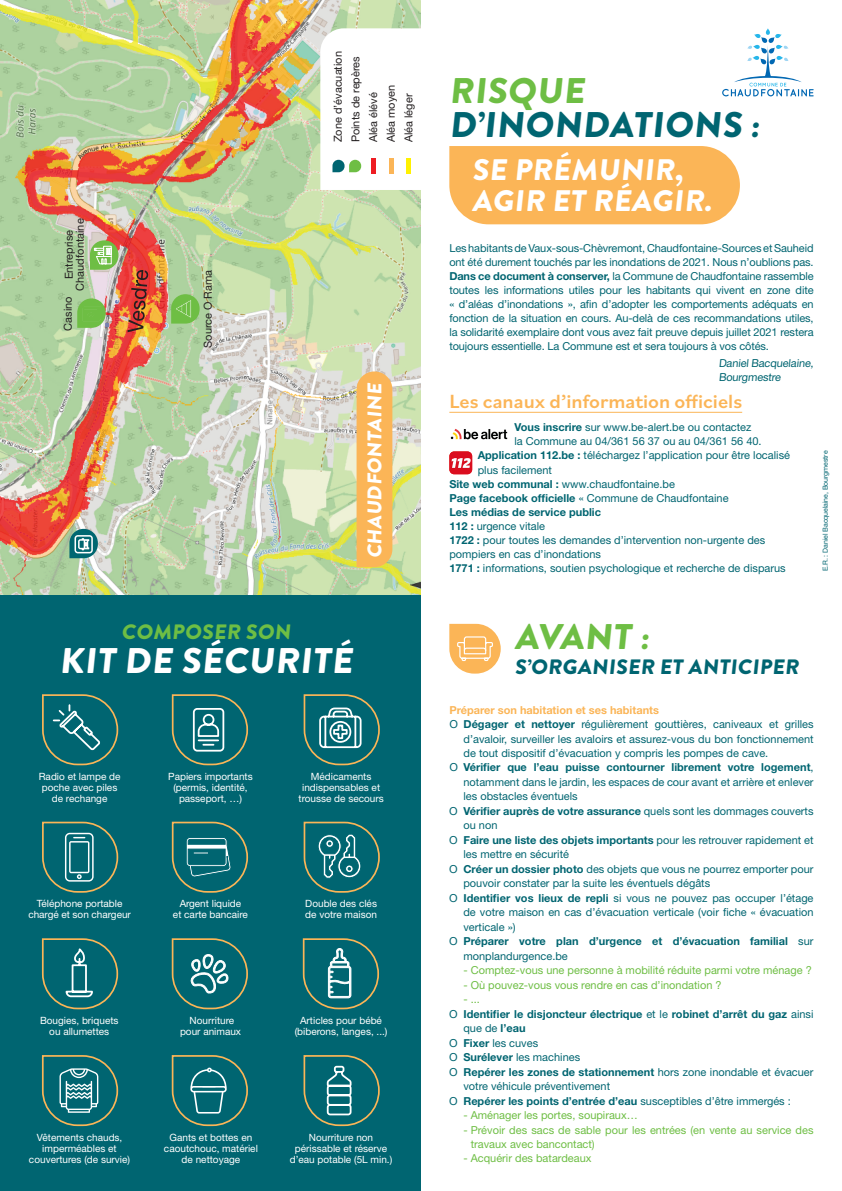
<style>
.page{position:relative;width:842px;height:1191px;background:#fff}
.page>*{position:absolute;margin:0;border:0;box-sizing:border-box;transform-origin:0 0}
.t1{font:900 35.6px "Brandon Grotesque";color:#006571}
.t2{font:900 35.6px "Brandon Grotesque";color:#fff}
.t3{font:900 35.6px "Brandon Grotesque";color:#6ebe44}
.t4{font:900 29.7px/31.2px "Brandon Grotesque";color:#fff}
.t5{font:900 20.8px "Brandon Grotesque";color:#006571}
.t6{font:900 20.8px "Brandon Grotesque";color:#6ebe44}
.t7{font:500 20px "Bilo";color:#fbb557}
.t8{font:900 19.8px "Brandon Grotesque";color:#fff}
.t9{font:11px/14px "Helvetica Neue LT Std";color:#006571;text-align:justify}
.t10{font:700 11px "Helvetica Neue LT Std";color:#006571}
.t11{font:11px/14.5px "Helvetica Neue LT Std";color:#6ebe44}
.t12{font:11px/17.7px "Helvetica Neue LT Std";color:#231f20;text-align:center}
.t13{font:700 11px "Helvetica Neue LT Std";color:#fbb557}
.t14{font:10px/11px "Helvetica Neue LT Std";color:#fff;text-align:center}
.t15{font:7px "Helvetica Neue LT Std";letter-spacing:-.01em;color:#006571}
.s1{font-weight:700}
.s2{font-family:"Arial"}
.s3{font-family:"Arial";font-weight:400}
.s4{font-weight:400}
</style>
<div class="page">
<img style="left:0;top:0;width:421px;height:595px">
<svg style="left:69px;top:529px;width:29px;height:29px"></svg>
<svg style="left:77px;top:298px;width:29px;height:30px"></svg>
<svg style="left:90px;top:240px;width:28px;height:30px"></svg>
<svg style="left:171px;top:294px;width:29px;height:29px"></svg>
<div style="left:449px;top:146px;width:291px;height:78px;background:#fbb557"></div>
<hr style="left:449px;top:412px;width:293px;height:1px;background:#fbb557">
<svg style="left:722px;top:28px;width:92px;height:68px"></svg>
<svg style="left:320px;top:28px;width:101px;height:162px"></svg>
<div style="left:0;top:595px;width:421px;height:596px;background:#006571"></div>
<svg style="left:42px;top:694px;width:77px;height:72px"></svg>
<svg style="left:303px;top:694px;width:77px;height:72px"></svg>
<svg style="left:171px;top:694px;width:78px;height:72px"></svg>
<svg style="left:41px;top:938px;width:78px;height:72px"></svg>
<svg style="left:171px;top:821px;width:78px;height:72px"></svg>
<svg style="left:302px;top:938px;width:77px;height:72px"></svg>
<svg style="left:303px;top:1055px;width:77px;height:72px"></svg>
<svg style="left:171px;top:1055px;width:77px;height:72px"></svg>
<svg style="left:303px;top:821px;width:77px;height:72px"></svg>
<svg style="left:449px;top:624px;width:52px;height:49px"></svg>
<svg style="left:42px;top:821px;width:77px;height:72px"></svg>
<svg style="left:41px;top:1055px;width:78px;height:72px"></svg>
<svg style="left:171px;top:938px;width:77px;height:72px"></svg>
<svg style="left:127px;top:270px;width:21px;height:62px"></svg>
<div style="left:357px;top:371px;width:35px;height:196px;background:#fbb557"></div>
<div style="left:371px;top:158px;width:5px;height:16px;background:#ee1d23"></div>
<div style="left:389px;top:158px;width:5px;height:16px;background:#fbb557"></div>
<div style="left:406px;top:158px;width:5px;height:16px;background:#fff101"></div>
<img style="left:450px;top:429px;width:58px;height:11px">
<img style="left:449px;top:451px;width:23px;height:23px">
<p class="t12" style="left:63px;top:291px;width:74px;line-height:11px;rotate:-90deg">Entreprise<br>Chaudfontaine</p>
<p class="t12" style="left:59px;top:330px;width:36px;rotate:-90deg">Casino</p>
<p class="t12" style="left:199px;top:348px;width:80px;rotate:-90deg">Source O Rama</p>
<p class="t12" style="left:329px;top:142px;width:93px;text-align:left;rotate:-90deg">Zone d’évacuation<br>Points de repères<br>Aléa élévé<br>Aléa moyen<br>Aléa léger</p>
<h3 class="t8" style="left:361px;top:558px;width:179px;rotate:-90deg">CHAUDFONTAINE</h3>
<h3 class="t6" style="left:122px;top:617px;width:174px">COMPOSER SON</h3>
<h1 class="t2" style="left:60px;top:635px;width:300px">KIT DE SÉCURITÉ</h1>
<p class="t14" style="left:39px;top:770px;width:83px">Radio et lampe de poche avec piles de rechange</p>
<p class="t14" style="left:168px;top:770px;width:86px">Papiers importants (permis, identité, passeport, …)</p>
<p class="t14" style="left:299px;top:770px;width:87px">Médicaments indispensables et trousse de secours</p>
<p class="t14" style="left:28px;top:898px;width:104px">Téléphone portable chargé et son chargeur</p>
<p class="t14" style="left:173px;top:898px;width:77px">Argent liquide<br>et carte bancaire</p>
<p class="t14" style="left:305px;top:898px;width:73px;text-align:left">Double des clés de votre maison</p>
<p class="t14" style="left:40px;top:1014px;width:80px">Bougies, briquets ou allumettes</p>
<p class="t14" style="left:180px;top:1014px;width:63px">Nourriture pour animaux</p>
<p class="t14" style="left:295px;top:1014px;width:94px">Articles pour bébé (biberons, langes, ...)</p>
<p class="t14" style="left:29px;top:1131px;width:103px">Vêtements chauds, imperméables et couvertures (de survie)</p>
<p class="t14" style="left:164px;top:1131px;width:95px">Gants et bottes en caoutchouc, matériel de nettoyage</p>
<p class="t14" style="left:290px;top:1131px;width:104px">Nourriture non périssable et réserve d’eau potable (5L min.)</p>
<h1 class="t3" style="left:450px;top:66px;width:142px">RISQUE</h1>
<h1 class="t1" style="left:450px;top:100px;width:317px">D’INONDATIONS :</h1>
<h2 class="t4" style="left:472px;top:154px;width:245px">SE PRÉMUNIR,<br>AGIR ET RÉAGIR.</h2>
<p class="t9" style="left:449px;top:241px;width:366px">Les habitants de Vaux-sous-Chèvremont, Chaudfontaine-Sources et Sauheid ont été durement touchés par les inondations de 2021. Nous n’oublions pas.<br><span class="s1">Dans ce document à conserver,</span> la Commune de Chaudfontaine rassemble toutes les informations utiles pour les habitants qui vivent en zone dite « d’aléas d’inondations », afin d’adopter les comportements adéquats en fonction de la situation en cours. Au-delà de ces recommandations utiles, la solidarité exemplaire dont vous avez fait preuve depuis juillet 2021 restera toujours essentielle. La Commune est et sera toujours à vos côtés.</p>
<p class="t9" style="left:719px;top:356px;width:98px">Daniel Bacquelaine,<br>Bourgmestre</p>
<h3 class="t7" style="left:449px;top:387px;width:294px">Les canaux d’information officiels</h3>
<p class="t9" style="left:514px;top:420px;width:238px"><span class="s1">Vous inscrire</span> sur www.be-alert.be ou contactez</p>
<p class="t9" style="left:514px;top:434px;width:249px">la Commune au 04/361 56 37 ou au 04/361 56 40.</p>
<p class="t9" style="left:478px;top:448px;width:314px"><span class="s1">Application 112.be :</span> téléchargez l’application pour être localisé</p>
<p class="t9" style="left:478px;top:462px;width:76px">plus facilement</p>
<p class="t9" style="left:449px;top:476px;width:227px"><span class="s1">Site web communal :</span> www.chaudfontaine.be</p>
<p class="t9" style="left:449px;top:490px;width:281px"><span class="s1">Page facebook officielle</span> « Commune de Chaudfontaine</p>
<p class="t10" style="left:449px;top:505px;width:153px">Les médias de service public</p>
<p class="t9" style="left:449px;top:518px;width:97px"><span class="s1">112 :</span> urgence vitale</p>
<p class="t9" style="left:449px;top:532px;width:317px"><span class="s1">1722 :</span> pour toutes les demandes d’intervention non-urgente des</p>
<p class="t9" style="left:449px;top:546px;width:153px">pompiers en cas d’inondations</p>
<p class="t9" style="left:449px;top:560px;width:338px"><span class="s1">1771 :</span> informations, soutien psychologique et recherche de disparus</p>
<p class="t15" style="left:821px;top:571px;width:122px;rotate:-90deg">E.R. : Daniel Bacquelaine, Bourgmestre</p>
<h1 class="t3" style="left:515px;top:611px;width:141px">AVANT :</h1>
<h3 class="t5" style="left:515px;top:651px;width:289px">S’ORGANISER ET ANTICIPER</h3>
<p class="t13" style="left:449px;top:703px;width:211px">Préparer son habitation et ses habitants</p>
<p class="t9" style="left:449px;top:717px;width:366px"><span class="s2">Ο</span> <span class="s1">Dégager et nettoyer</span> régulièrement gouttières, caniveaux et grilles</p>
<p class="t9" style="left:463px;top:731px;width:352px">d’avaloir, surveiller les avaloirs et assurez-vous du bon fonctionnement</p>
<p class="t9" style="left:463px;top:746px;width:306px">de tout dispositif d’évacuation y compris les pompes de cave.</p>
<p class="t10" style="left:449px;top:760px;width:366px"><span class="s3">Ο</span> Vérifier que l’eau puisse contourner librement votre logement<span class="s4">,</span></p>
<p class="t9" style="left:463px;top:775px;width:352px">notamment dans le jardin, les espaces de cour avant et arrière et enlever</p>
<p class="t9" style="left:463px;top:789px;width:116px">les obstacles éventuels</p>
<p class="t10" style="left:449px;top:804px;width:366px"><span class="s3">Ο</span> Vérifier auprès de votre assurance <span class="s4">quels sont les dommages couverts</span></p>
<p class="t9" style="left:463px;top:818px;width:36px">ou non</p>
<p class="t10" style="left:449px;top:833px;width:366px"><span class="s3">Ο</span> Faire une liste des objets importants <span class="s4">pour les retrouver rapidement et</span></p>
<p class="t9" style="left:463px;top:847px;width:107px">les mettre en sécurité</p>
<p class="t9" style="left:449px;top:861px;width:366px"><span class="s2">Ο</span> <span class="s1">Créer un dossier photo</span> des objets que vous ne pourrez emporter pour</p>
<p class="t9" style="left:463px;top:876px;width:248px">pouvoir constater par la suite les éventuels dégâts</p>
<p class="t9" style="left:449px;top:890px;width:366px"><span class="s2">Ο</span> <span class="s1">Identifier vos lieux de repli</span> si vous ne pouvez pas occuper l’étage</p>
<p class="t9" style="left:463px;top:905px;width:352px">de votre maison en cas d’évacuation verticale (voir fiche « évacuation</p>
<p class="t9" style="left:463px;top:919px;width:54px">verticale »)</p>
<p class="t10" style="left:449px;top:934px;width:366px"><span class="s3">Ο</span> Préparer votre plan d’urgence et d’évacuation familial <span class="s4">sur</span></p>
<p class="t9" style="left:463px;top:948px;width:106px">monplandurgence.be</p>
<p class="t11" style="left:463px;top:963px;width:350px">- Comptez-vous une personne à mobilité réduite parmi votre ménage ?</p>
<p class="t11" style="left:463px;top:977px;width:260px">- Où pouvez-vous vous rendre en cas d’inondation ?</p>
<p class="t11" style="left:463px;top:992px;width:18px">- ...</p>
<p class="t10" style="left:449px;top:1007px;width:366px"><span class="s3">Ο</span> Identifier le disjoncteur électrique <span class="s4">et le</span> robinet d’arrêt du gaz <span class="s4">ainsi</span></p>
<p class="t9" style="left:463px;top:1021px;width:64px">que de <span class="s1">l’eau</span></p>
<p class="t9" style="left:449px;top:1035px;width:90px"><span class="s2">Ο</span> <span class="s1">Fixer</span> les cuves</p>
<p class="t9" style="left:449px;top:1050px;width:132px"><span class="s2">Ο</span> <span class="s1">Surélever</span> les machines</p>
<p class="t10" style="left:449px;top:1064px;width:366px"><span class="s3">Ο</span> Repérer les zones de stationnement <span class="s4">hors zone inondable et évacuer</span></p>
<p class="t9" style="left:463px;top:1079px;width:148px">votre véhicule préventivement</p>
<p class="t10" style="left:449px;top:1093px;width:343px"><span class="s3">Ο</span> Repérer les points d’entrée d’eau <span class="s4">susceptibles d’être immergés :</span></p>
<p class="t11" style="left:463px;top:1107px;width:176px">- Aménager les portes, soupiraux…</p>
<p class="t11" style="left:471px;top:1122px;width:344px;text-indent:-7px">- Prévoir des sacs de sable pour les entrées (en vente au service des travaux avec bancontact)</p>
<p class="t11" style="left:463px;top:1151px;width:130px">- Acquérir des batardeaux</p>
</div>
